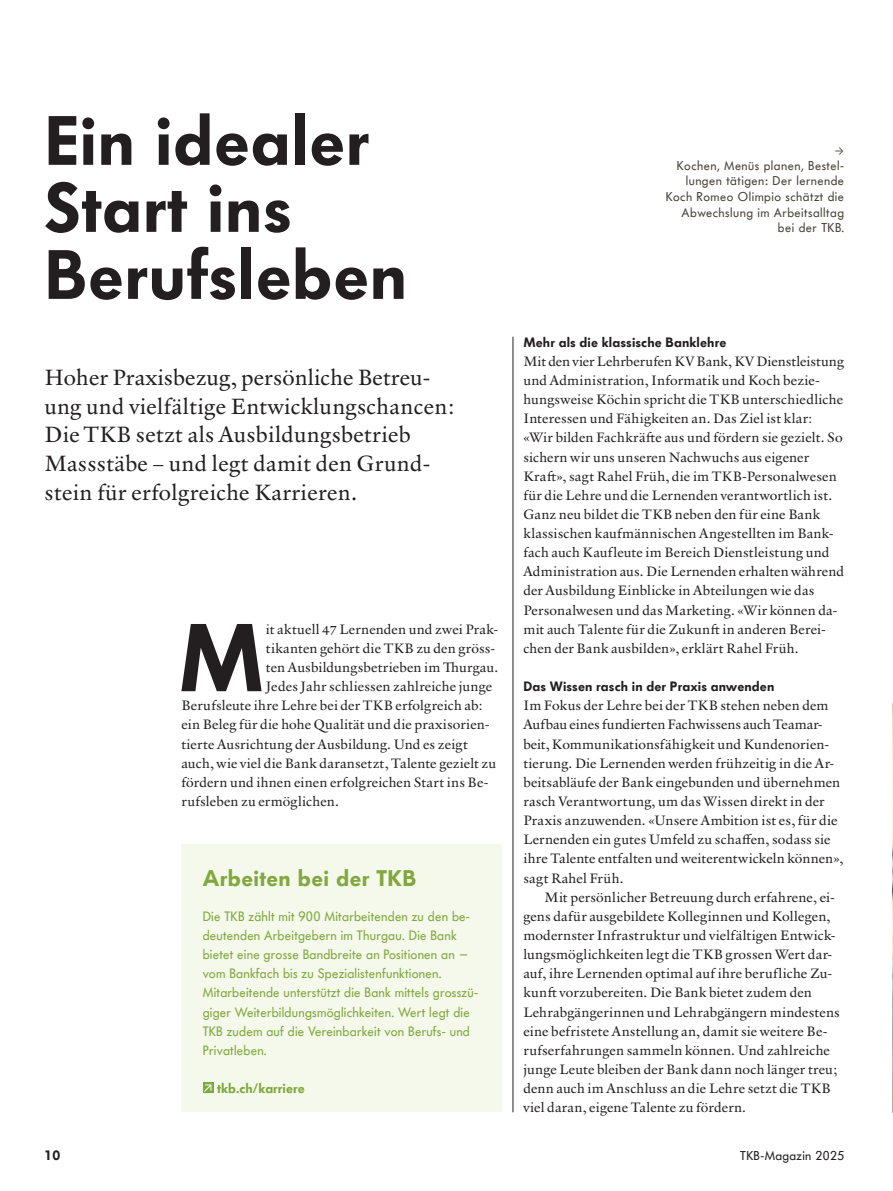
<style>
.page{position:relative;width:893px;height:1191px;background:#fff}
.page>*{position:absolute;margin:0;border:0;box-sizing:border-box;transform-origin:0 0}
.t1{font:600 95.25px "Futura BQ";color:#231f20}
.t2{font:600 69px/67.1px "Futura BQ";letter-spacing:.01em;color:#231f20}
.t3{font:22.5px/28.7px "Verdigris MVB Pro Text";letter-spacing:.02em;color:#231f20}
.t4{font:600 22.5px "Futura BQ";letter-spacing:.02em;color:#81a73d}
.t5{font:13.8px/19.2px "Verdigris MVB Pro Text";letter-spacing:.015em;color:#231f20}
.t6{font:13.5px/19.2px "Futura BQ";letter-spacing:.02em;color:#81a73d}
.t7{font:600 13.5px "Futura BQ";letter-spacing:.01em;color:#231f20}
.t8{font:600 13.5px "Futura BQ";letter-spacing:.005em;color:#81a73d}
.t9{font:12.75px/15.6px "Futura BQ";letter-spacing:.04em;color:#4a453a;text-align:right}
.t10{font:12.75px "Futura BQ";letter-spacing:.03em;color:#231f20}
.t11{font:12.75px "Verdigris MVB Pro Text";color:#4a453a}
</style>
<div class="page">
<div style="left:181px;top:844px;width:321px;height:268px;background:#f4f9eb"></div>
<svg style="left:203px;top:1082px;width:10px;height:11px"></svg>
<svg style="left:204px;top:1084px;width:7px;height:7px"></svg>
<hr style="left:513px;top:337px;width:1px;height:775px;background:#231f20">
<img style="left:892px;top:703px;width:1px;height:409px">
<h2 class="t2" style="left:45px;top:107px;width:364px">Ein idealer<br>Start ins<br>Berufsleben</h2>
<h3 class="t3" style="left:45px;top:362px;width:412px">Hoher Praxisbezug, persönliche Betreu&shy;ung und vielfältige Entwicklungschancen:<br>Die TKB setzt als Ausbildungsbetrieb Massstäbe – und legt damit den Grund&shy;stein für erfolgreiche Karrieren.</h3>
<h1 class="t1" style="left:178px;top:596px;width:88px">M</h1>
<p class="t5" style="left:266px;top:619px;width:234px">it aktuell 47 Lernenden und zwei Prak-</p>
<p class="t5" style="left:266px;top:638px;width:231px">tikanten gehört die TKB zu den gröss-</p>
<p class="t5" style="left:266px;top:657px;width:234px">ten Ausbildungsbetrieben im Thurgau.</p>
<p class="t5" style="left:266px;top:676px;width:228px">Jedes Jahr schliessen zahlreiche junge</p>
<p class="t5" style="left:181px;top:695px;width:303px">Berufsleute ihre Lehre bei der TKB erfolgreich ab:</p>
<p class="t5" style="left:181px;top:714px;width:309px">ein Beleg für die hohe Qualität und die praxisorien-</p>
<p class="t5" style="left:181px;top:734px;width:288px">tierte Ausrichtung der Ausbildung. Und es zeigt</p>
<p class="t5" style="left:181px;top:753px;width:316px">auch, wie viel die Bank daransetzt, Talente gezielt zu</p>
<p class="t5" style="left:181px;top:772px;width:308px">fördern und ihnen einen erfolgreichen Start ins Be-</p>
<p class="t5" style="left:181px;top:791px;width:159px">rufsleben zu ermöglichen.</p>
<h3 class="t4" style="left:203px;top:863px;width:215px">Arbeiten bei der TKB</h3>
<p class="t6" style="left:203px;top:906px;width:277px">Die TKB zählt mit 900 Mitarbeitenden zu den be&shy;deutenden Arbeitgebern im Thurgau. Die Bank bietet eine grosse Bandbreite an Positionen an − vom Bankfach bis zu Spezialistenfunktionen.<br>Mitarbeitende unterstützt die Bank mittels grosszü&shy;giger Weiterbildungsmöglichkeiten. Wert legt die TKB zudem auf die Vereinbarkeit von Berufs- und Privatleben.</p>
<p class="t8" style="left:217px;top:1079px;width:89px">tkb.ch/karriere</p>
<p class="t11" style="left:835px;top:141px;width:11px">→</p>
<p class="t9" style="left:666px;top:158px;width:180px">Kochen, Menüs planen, Bestel&shy;lungen tätigen: Der lernende<br>Koch Romeo Olimpio schätzt die<br>Abwechslung im Arbeitsalltag bei der TKB.</p>
<p class="t7" style="left:523px;top:333px;width:205px">Mehr als die klassische Banklehre</p>
<p class="t5" style="left:523px;top:351px;width:322px">Mit den vier Lehrberufen KV Bank, KV Dienstleistung und Administration, Informatik und Koch bezie&shy;hungsweise Köchin spricht die TKB unterschiedliche Interessen und Fähigkeiten an. Das Ziel ist klar: «Wir bilden Fachkräfte aus und fördern sie gezielt. So sichern wir uns unseren Nachwuchs aus eigener Kraft», sagt Rahel Früh, die im TKB-Personalwesen für die Lehre und die Lernenden verantwortlich ist.<br>Ganz neu bildet die TKB neben den für eine Bank klassischen kaufmännischen Angestellten im Bank&shy;fach auch Kaufleute im Bereich Dienstleistung und Administration aus. Die Lernenden erhalten während der Ausbildung Einblicke in Abteilungen wie das Personalwesen und das Marketing. «Wir können da&shy;mit auch Talente für die Zukunft in anderen Berei&shy;chen der Bank ausbilden», erklärt Rahel Früh.</p>
<p class="t7" style="left:523px;top:677px;width:253px">Das Wissen rasch in der Praxis anwenden</p>
<p class="t5" style="left:523px;top:695px;width:321px">Im Fokus der Lehre bei der TKB stehen neben dem Aufbau eines fundierten Fachwissens auch Teamar&shy;beit, Kommunikationsfähigkeit und Kundenorien&shy;tierung. Die Lernenden werden frühzeitig in die Ar&shy;beitsabläufe der Bank eingebunden und übernehmen rasch Verantwortung, um das Wissen direkt in der Praxis anzuwenden. «Unsere Ambition ist es, für die Lernenden ein gutes Umfeld zu schaffen, sodass sie ihre Talente entfalten und weiterentwickeln können», sagt Rahel Früh.</p>
<p class="t5" style="left:523px;top:887px;width:318px;text-indent:21px">Mit persönlicher Betreuung durch erfahrene, ei&shy;gens dafür ausgebildete Kolleginnen und Kollegen, modernster Infrastruktur und vielfältigen Entwick&shy;lungsmöglichkeiten legt die TKB grossen Wert dar&shy;auf, ihre Lernenden optimal auf ihre berufliche Zu&shy;kunft vorzubereiten. Die Bank bietet zudem den Lehrabgängerinnen und Lehrabgängern mindestens eine befristete Anstellung an, damit sie weitere Be&shy;rufserfahrungen sammeln können. Und zahlreiche junge Leute bleiben der Bank dann noch länger treu; denn auch im Anschluss an die Lehre setzt die TKB viel daran, eigene Talente zu fördern.</p>
<p class="t7" style="left:45px;top:1146px;width:17px">10</p>
<p class="t10" style="left:740px;top:1146px;width:106px">TKB-Magazin 2025</p>
</div>
